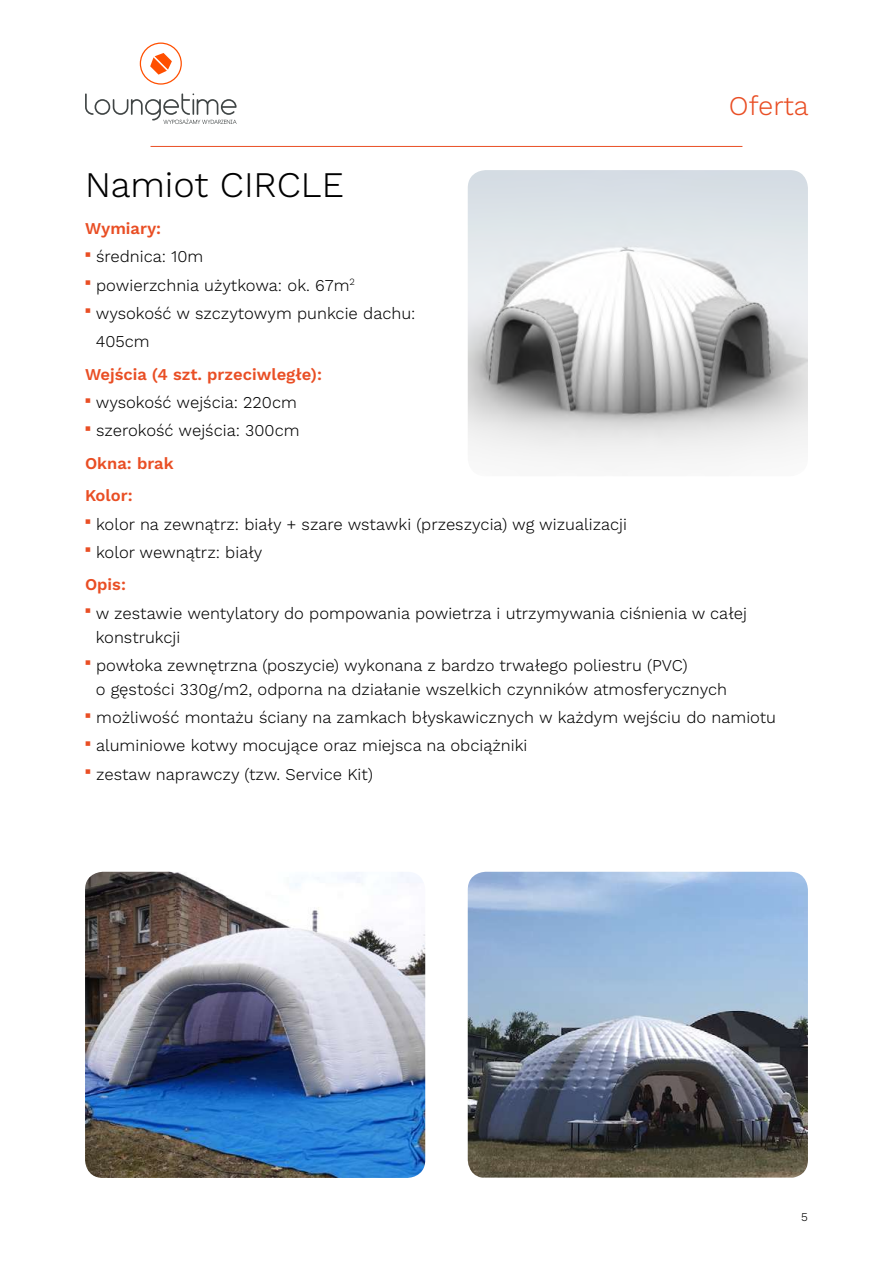
<style>
.page{position:relative;width:893px;height:1263px;background:#fff}
.page>*{position:absolute;margin:0;border:0;box-sizing:border-box;transform-origin:0 0}
.t1{font:300 36px "Work Sans";color:#000}
.t2{font:300 27px "Work Sans";color:#e94e24}
.t3{font:300 16.5px/32.5px "Work Sans";color:#000}
.t4{font:600 16.5px "Work Sans";color:#e94e24}
.t5{font:300 12px "Work Sans";color:#000}
.s1{font-weight:600;color:#e94e24}
</style>
<div class="page">
<hr style="left:151px;top:146px;width:591px;height:1px;background:#e94e24">
<svg style="left:85px;top:93px;width:152px;height:31px"></svg>
<svg style="left:140px;top:43px;width:42px;height:42px"></svg>
<img style="left:468px;top:170px;width:340px;height:292px">
<img style="left:85px;top:872px;width:340px;height:306px">
<img style="left:468px;top:872px;width:340px;height:305px">
<h2 class="t2" style="left:729px;top:90px;width:81px">Oferta</h2>
<h1 class="t1" style="left:85px;top:164px;width:260px">Namiot CIRCLE</h1>
<p class="t4" style="left:85px;top:219px;width:78px">Wymiary:</p>
<p class="t3" style="left:85px;top:241px;width:120px"><sup>▪</sup> średnica: 10m</p>
<p class="t3" style="left:85px;top:270px;width:271px"><sup>▪</sup> powierzchnia użytkowa: ok. 67m<sup>2</sup></p>
<p class="t3" style="left:96px;top:300px;width:321px;line-height:28.2px;text-indent:-11px"><sup>▪</sup> wysokość w szczytowym punkcie dachu:<br>405cm</p>
<p class="t4" style="left:85px;top:364px;width:239px">Wejścia (4 szt. przeciwległe):</p>
<p class="t3" style="left:85px;top:387px;width:213px"><sup>▪</sup> wysokość wejścia: 220cm</p>
<p class="t3" style="left:85px;top:415px;width:216px"><sup>▪</sup> szerokość wejścia: 300cm<br><span class="s1">Okna: brak<br>Kolor:</span></p>
<p class="t3" style="left:85px;top:508px;width:543px"><sup>▪</sup> kolor na zewnątrz: biały + szare wstawki (przeszycia) wg wizualizacji</p>
<p class="t3" style="left:85px;top:537px;width:179px"><sup>▪</sup> kolor wewnątrz: biały<br><span class="s1">Opis:</span></p>
<p class="t3" style="left:96px;top:602px;width:653px;line-height:24px;text-indent:-11px"><sup>▪</sup> w zestawie wentylatory do pompowania powietrza i utrzymywania ciśnienia w całej konstrukcji</p>
<p class="t3" style="left:96px;top:654px;width:633px;line-height:24px;text-indent:-11px"><sup>▪</sup> powłoka zewnętrzna (poszycie) wykonana z bardzo trwałego poliestru (PVC)<br>o gęstości 330g/m2, odporna na działanie wszelkich czynników atmosferycznych</p>
<p class="t3" style="left:85px;top:702px;width:693px"><sup>▪</sup> możliwość montażu ściany na zamkach błyskawicznych w każdym wejściu do namiotu</p>
<p class="t3" style="left:85px;top:730px;width:444px"><sup>▪</sup> aluminiowe kotwy mocujące oraz miejsca na obciążniki</p>
<p class="t3" style="left:85px;top:758px;width:289px"><sup>▪</sup> zestaw naprawczy (tzw. Service Kit)</p>
<p class="t5" style="left:801px;top:1210px;width:8px">5</p>
</div>
